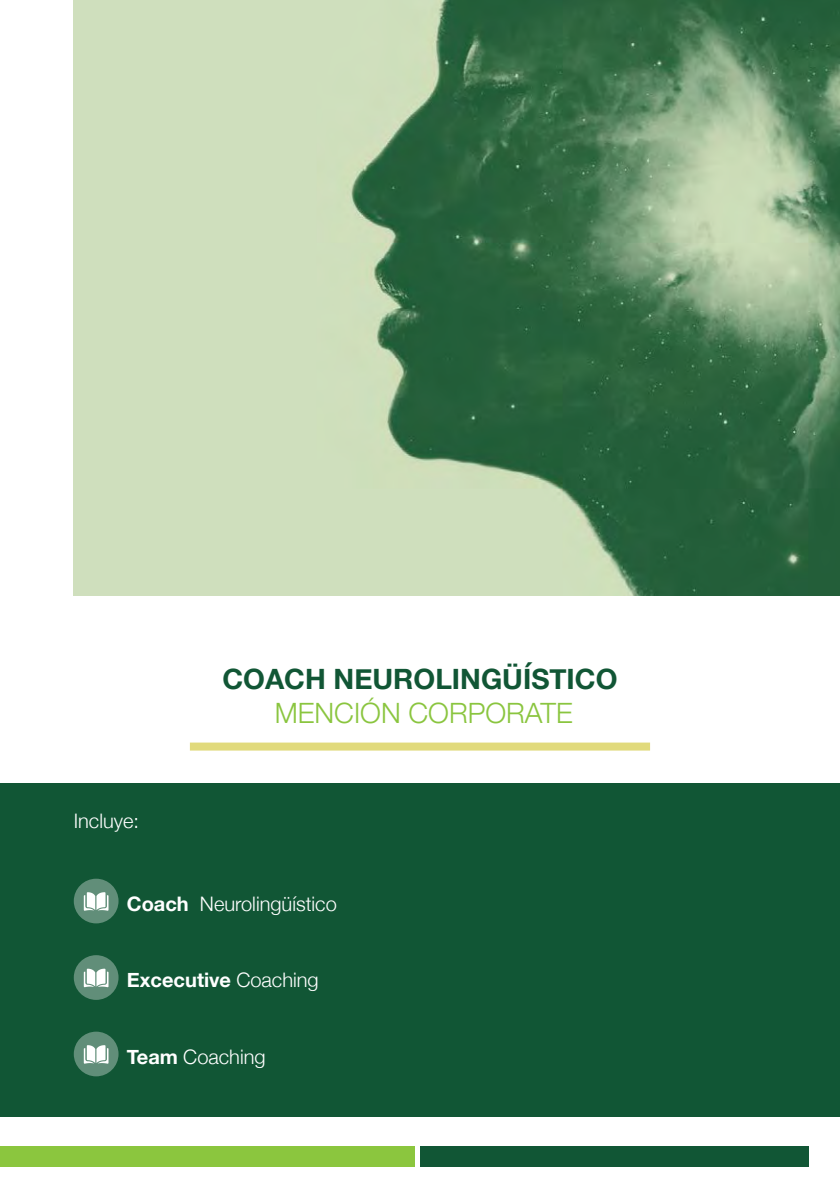
<style>
.page{position:relative;width:840px;height:1191px;background:#fff}
.page>*{position:absolute;margin:0;border:0;box-sizing:border-box;transform-origin:0 0}
.t1{font:700 28px "Helvetica Neue";color:#115635}
.t2{font:300 28px "Helvetica Neue";color:#8ac53f}
.Estilo_de_párrafo_3{font:300 20px "Helvetica Neue";color:#fff}
.t3{font:700 20px "Helvetica Neue";color:#fff}
.s1{font-weight:700}
.s2{font-weight:300}
</style>
<div class="page">
<div style="left:0;top:1146px;width:414px;height:20px;background:#8bc63e"></div>
<div style="left:420px;top:1146px;width:387px;height:20px;background:#115635"></div>
<img style="left:74px;top:0;width:765px;height:595px">
<div style="left:190px;top:742px;width:459px;height:8px;background:#e1da7c"></div>
<div style="left:0;top:783px;width:839px;height:334px;background:#115635"></div>
<svg style="left:74px;top:878px;width:44px;height:45px"></svg>
<svg style="left:84px;top:892px;width:24px;height:18px"></svg>
<div style="left:74px;top:955px;width:44px;height:45px;background:#618e79;border-radius:50%"></div>
<svg style="left:84px;top:968px;width:24px;height:19px"></svg>
<svg style="left:74px;top:1031px;width:44px;height:45px"></svg>
<svg style="left:84px;top:1045px;width:24px;height:18px"></svg>
<p class="Estilo_de_párrafo_3" style="left:74px;top:804px;width:67px">Incluye:</p>
<p class="t1" style="left:222px;top:657px;width:396px">COACH NEUROLINGÜÍSTICO</p>
<p class="t2" style="left:275px;top:690px;width:299px">MENCIÓN CORPORATE</p>
<p class="Estilo_de_párrafo_3" style="left:127px;top:887px;width:211px"><span class="s1">Coach</span> Neurolingüístico</p>
<p class="t3" style="left:127px;top:964px;width:193px">Excecutive <span class="s2">Coaching</span></p>
<p class="Estilo_de_párrafo_3" style="left:127px;top:1040px;width:140px"><span class="s1">Team</span> Coaching</p>
</div>
